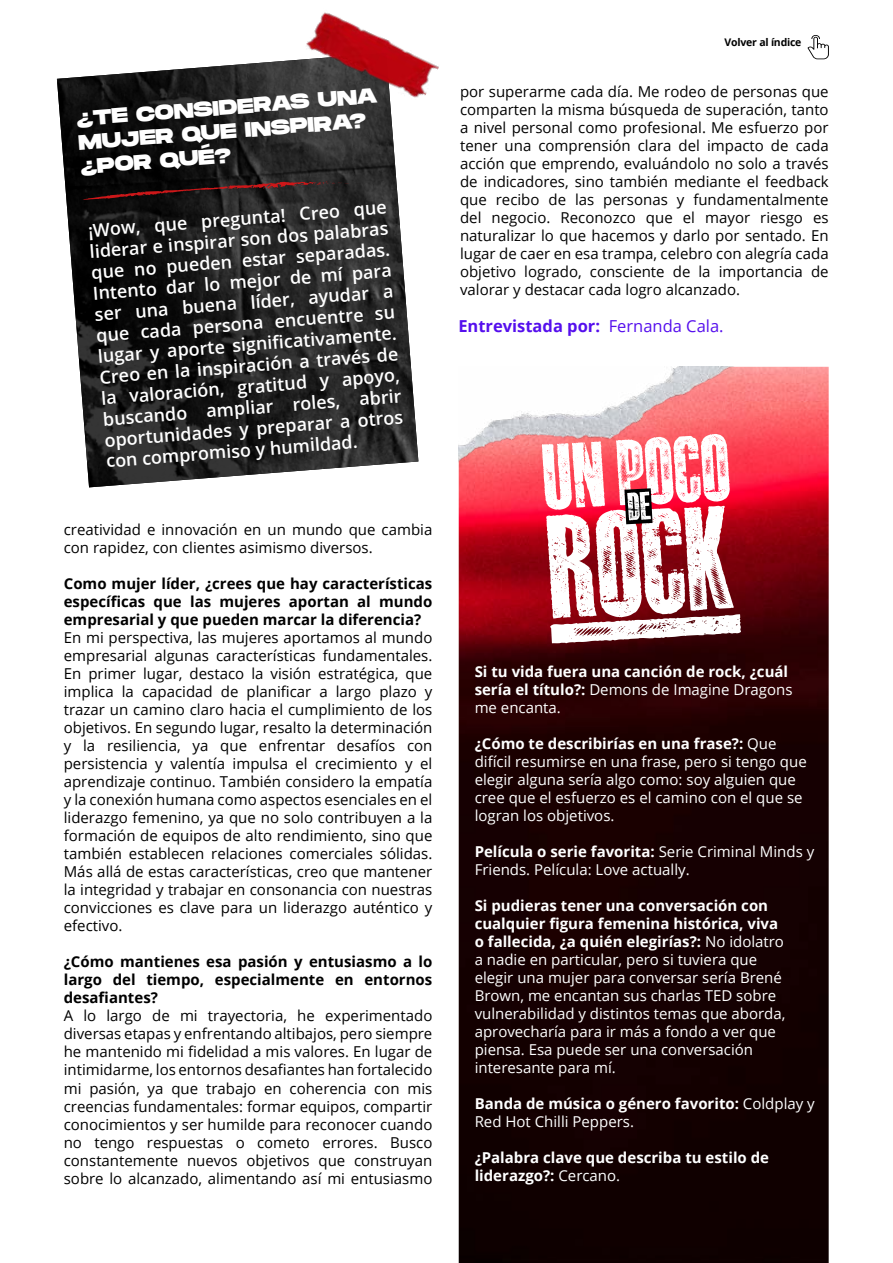
<style>
.page{position:relative;width:893px;height:1263px;background:#fff}
.page>*{position:absolute;margin:0;border:0;box-sizing:border-box;transform-origin:0 0}
.t1{font:800 21px/24.3px "Monument Extended";color:#fff}
.t2{font:600 18px/21px "Open Sans";color:#fff;text-align:justify}
.t3{font:700 16.5px "Open Sans";color:#550fed}
.t4{font:15px/18px "Open Sans";color:#000;text-align:justify}
.t5{font:15px/18px "Open Sans";color:#fff}
.t6{font:700 15px/18px "Open Sans";color:#000;text-align:justify}
.t7{font:700 15px/18px "Open Sans";color:#fff}
.t8{font:700 10.5px "Open Sans";letter-spacing:-.02em;color:#000}
.s1{font-weight:400}
.s2{font-weight:700}
</style>
<div class="page">
<img style="left:57px;top:59px;width:361px;height:428px">
<img style="left:304px;top:12px;width:135px;height:93px">
<svg style="left:82px;top:181px;width:269px;height:19px;background:#2b1919"></svg>
<img style="left:459px;top:367px;width:370px;height:896px">
<img style="left:459px;top:367px;width:293px;height:101px">
<svg style="left:542px;top:434px;width:199px;height:209px"></svg>
<svg style="left:807px;top:35px;width:22px;height:24px"></svg>
<h1 class="t1" style="left:76px;top:105px;width:303px;rotate:-4deg">¿TE CONSIDERAS UNA<br>MUJER QUE INSPIRA? ¿POR QUÉ?</h1>
<p class="t2" style="left:87px;top:218px;width:303px;rotate:-4deg">¡Wow, que pregunta! Creo que liderar e inspirar son dos palabras que no pueden estar separadas.<br>Intento dar lo mejor de mí para ser una buena líder, ayudar a que cada persona encuentre su lugar y aporte signifi cativamente.<br>Creo en la inspiración a través de la valoración, gratitud y apoyo, buscando ampliar roles, abrir oportunidades y preparar a otros con compromiso y humildad.</p>
<p class="t4" style="left:64px;top:521px;width:370px">creatividad e innovación en un mundo que cambia con rapidez, con clientes asimismo diversos.</p>
<p class="t6" style="left:64px;top:575px;width:370px">Como mujer líder, ¿crees que hay características específicas que las mujeres aportan al mundo empresarial y que pueden marcar la diferencia?</p>
<p class="t4" style="left:64px;top:629px;width:370px">En mi perspectiva, las mujeres aportamos al mundo empresarial algunas características fundamentales.<br>En primer lugar, destaco la visión estratégica, que implica la capacidad de planificar a largo plazo y trazar un camino claro hacia el cumplimiento de los objetivos. En segundo lugar, resalto la determinación y la resiliencia, ya que enfrentar desafíos con persistencia y valentía impulsa el crecimiento y el aprendizaje continuo. También considero la empatía y la conexión humana como aspectos esenciales en el liderazgo femenino, ya que no solo contribuyen a la formación de equipos de alto rendimiento, sino que también establecen relaciones comerciales sólidas.<br>Más allá de estas características, creo que mantener la integridad y trabajar en consonancia con nuestras convicciones es clave para un liderazgo auténtico y efectivo.</p>
<p class="t6" style="left:64px;top:953px;width:370px">¿Cómo mantienes esa pasión y entusiasmo a lo largo del tiempo, especialmente en entornos desafiantes?</p>
<p class="t4" style="left:64px;top:1007px;width:370px">A lo largo de mi trayectoria, he experimentado diversas etapas y enfrentando altibajos, pero siempre he mantenido mi fidelidad a mis valores. En lugar de intimidarme, los entornos desafiantes han fortalecido mi pasión, ya que trabajo en coherencia con mis creencias fundamentales: formar equipos, compartir conocimientos y ser humilde para reconocer cuando no tengo respuestas o cometo errores. Busco constantemente nuevos objetivos que construyan sobre lo alcanzado, alimentando así mi entusiasmo</p>
<p class="t8" style="left:725px;top:35px;width:78px">Volver al índice</p>
<p class="t4" style="left:460px;top:82px;width:370px">por superarme cada día. Me rodeo de personas que comparten la misma búsqueda de superación, tanto a nivel personal como profesional. Me esfuerzo por tener una comprensión clara del impacto de cada acción que emprendo, evaluándolo no solo a través de indicadores, sino también mediante el feedback que recibo de las personas y fundamentalmente del negocio. Reconozco que el mayor riesgo es naturalizar lo que hacemos y darlo por sentado. En lugar de caer en esa trampa, celebro con alegría cada objetivo logrado, consciente de la importancia de valorar y destacar cada logro alcanzado.</p>
<p class="t3" style="left:458px;top:314px;width:267px">Entrevistada por: <span class="s1">Fernanda Cala.</span></p>
<p class="t7" style="left:475px;top:662px;width:319px">Si tu vida fuera una canción de rock, ¿cuál sería el título?: <span class="s1">Demons de Imagine Dragons me encanta.</span></p>
<p class="t5" style="left:475px;top:734px;width:334px"><span class="s2">¿Cómo te describirías en una frase?:</span> Que difícil resumirse en una frase, pero si tengo que elegir alguna sería algo como: soy alguien que cree que el esfuerzo es el camino con el que se logran los objetivos.</p>
<p class="t5" style="left:475px;top:842px;width:341px"><span class="s2">Película o serie favorita:</span> Serie Criminal Minds y<br>Friends. Película: Love actually.</p>
<p class="t5" style="left:475px;top:896px;width:312px"><span class="s2">Si pudieras tener una conversación con cualquier figura femenina histórica, viva o fallecida, ¿a quién elegirías?:</span> No idolatro a nadie en particular, pero si tuviera que elegir una mujer para conversar sería Brené Brown, me encantan sus charlas TED sobre vulnerabilidad y distintos temas que aborda, aprovecharía para ir más a fondo a ver que piensa. Esa puede ser una conversación interesante para mí.</p>
<p class="t7" style="left:475px;top:1094px;width:342px">Banda de música o género favorito: <span class="s1">Coldplay y<br>Red Hot Chilli Peppers.</span></p>
<p class="t7" style="left:475px;top:1148px;width:296px">¿Palabra clave que describa tu estilo de liderazgo?: <span class="s1">Cercano.</span></p>
</div>
